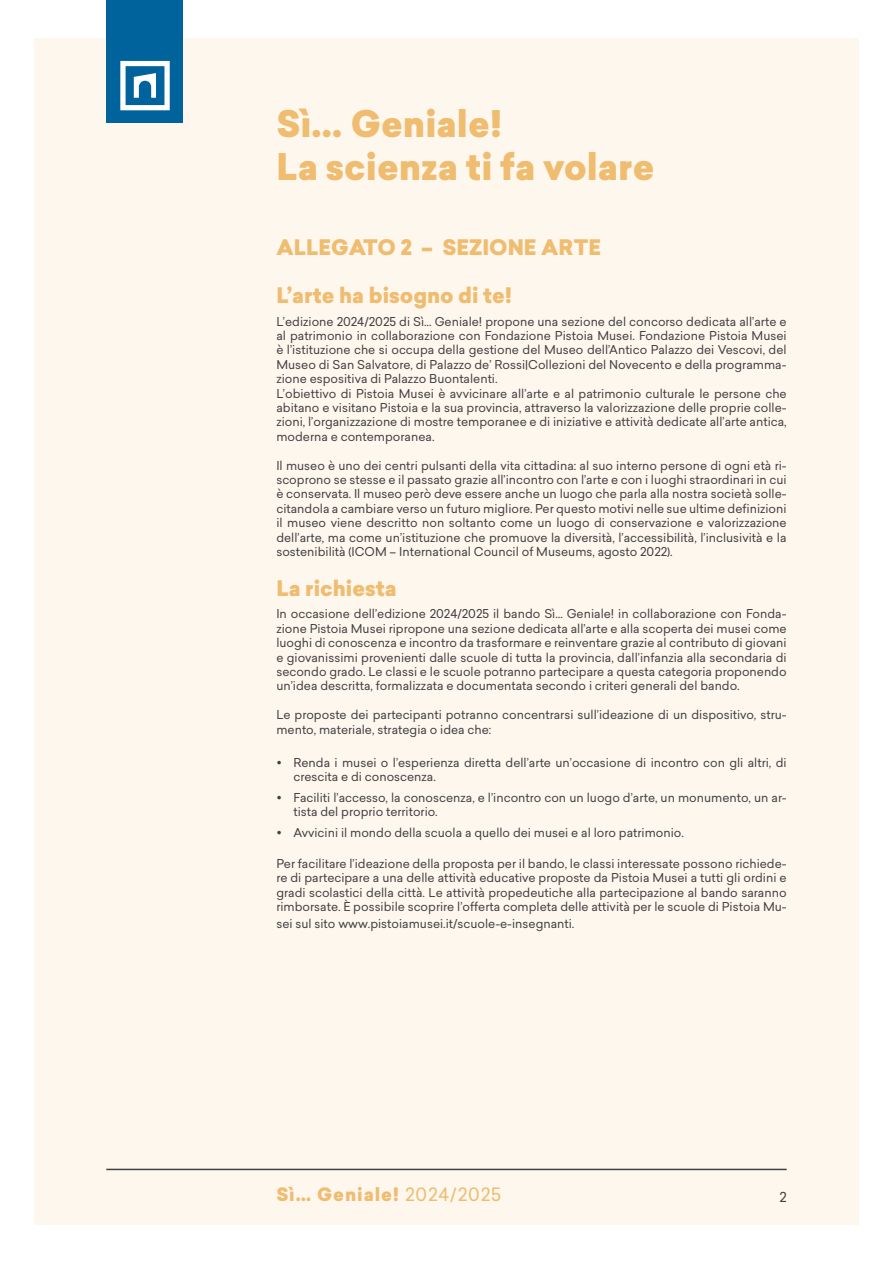
<style>
.page{position:relative;width:893px;height:1263px;background:#fff}
.page>*{position:absolute;margin:0;border:0;box-sizing:border-box;transform-origin:0 0}
.t1{font:900 36px/43.2px "Sailec";color:#efbc70}
.t2{font:900 21px "Sailec";color:#efbc70}
.t3{font:900 18px "Sailec";letter-spacing:.05em;color:#efbc70}
.t4{font:13.5px "Sailec";color:#414042}
.t5{font:12px/14.4px "Sailec";color:#414042}
.s1{font-weight:400}
</style>
<div class="page">
<div style="left:34px;top:38px;width:825px;height:1187px;background:#fdf7ee"></div>
<hr style="left:106px;top:1169px;width:681px;height:1px;background:#414042">
<div style="left:106px;top:0;width:77px;height:123px;background:#00639c"></div>
<svg style="left:120px;top:61px;width:50px;height:49px"></svg>
<h1 class="t1" style="left:276px;top:104px;width:380px">Sì… Geniale!<br>La scienza ti fa volare</h1>
<h2 class="t2" style="left:276px;top:232px;width:326px">ALLEGATO 2 – SEZIONE ARTE</h2>
<h2 class="t2" style="left:276px;top:280px;width:237px">L’arte ha bisogno di te!</h2>
<p class="t5" style="left:276px;top:314px;width:512px">L’edizione 2024/2025 di Sì… Geniale! propone una sezione del concorso dedicata all’arte e al patrimonio in collaborazione con Fondazione Pistoia Musei. Fondazione Pistoia Musei è l’istituzione che si occupa della gestione del Museo dell’Antico Palazzo dei Vescovi, del Museo di San Salvatore, di Palazzo de’ Rossi|Collezioni del Novecento e della programma&shy;zione espositiva di Palazzo Buontalenti.<br>L’obiettivo di Pistoia Musei è avvicinare all’arte e al patrimonio culturale le persone che abitano e visitano Pistoia e la sua provincia, attraverso la valorizzazione delle proprie colle&shy;zioni, l’organizzazione di mostre temporanee e di iniziative e attività dedicate all’arte antica, moderna e contemporanea.</p>
<p class="t5" style="left:276px;top:458px;width:512px;text-align:justify">Il museo è uno dei centri pulsanti della vita cittadina: al suo interno persone di ogni età ri&shy;scoprono se stesse e il passato grazie all’incontro con l’arte e con i luoghi straordinari in cui è conservata. Il museo però deve essere anche un luogo che parla alla nostra società solle&shy;citandola a cambiare verso un futuro migliore. Per questo motivi nelle sue ultime definizioni il museo viene descritto non soltanto come un luogo di conservazione e valorizzazione dell’arte, ma come un’istituzione che promuove la diversità, l’accessibilità, l’inclusività e la sostenibilità (ICOM – International Council of Museums, agosto 2022).</p>
<h2 class="t2" style="left:276px;top:573px;width:122px">La richiesta</h2>
<p class="t5" style="left:276px;top:607px;width:512px;text-align:justify">In occasione dell’edizione 2024/2025 il bando Sì… Geniale! in collaborazione con Fonda&shy;zione Pistoia Musei ripropone una sezione dedicata all’arte e alla scoperta dei musei come luoghi di conoscenza e incontro da trasformare e reinventare grazie al contributo di giovani e giovanissimi provenienti dalle scuole di tutta la provincia, dall’infanzia alla secondaria di secondo grado. Le classi e le scuole potranno partecipare a questa categoria proponendo un’idea descritta, formalizzata e documentata secondo i criteri generali del bando.</p>
<p class="t5" style="left:276px;top:707px;width:512px">Le proposte dei partecipanti potranno concentrarsi sull’ideazione di un dispositivo, stru&shy;mento, materiale, strategia o idea che:</p>
<p class="t5" style="left:293px;top:755px;width:495px">Renda i musei o l’esperienza diretta dell’arte un’occasione di incontro con gli altri, di crescita e di conoscenza.</p>
<p class="t5" style="left:293px;top:790px;width:495px">Faciliti l’accesso, la conoscenza, e l’incontro con un luogo d’arte, un monumento, un ar&shy;tista del proprio territorio.</p>
<p class="t5" style="left:293px;top:825px;width:392px">Avvicini il mondo della scuola a quello dei musei e al loro patrimonio.</p>
<p class="t5" style="left:276px;top:856px;width:512px;text-align:justify">Per facilitare l’ideazione della proposta per il bando, le classi interessate possono richiede&shy;re di partecipare a una delle attività educative proposte da Pistoia Musei a tutti gli ordini e gradi scolastici della città. Le attività propedeutiche alla partecipazione al bando saranno rimborsate. È possibile scoprire l’offerta completa delle attività per le scuole di Pistoia Mu-</p>
<p class="t5" style="left:276px;top:916px;width:300px">sei sul sito www.pistoiamusei.it/scuole-e-insegnanti.</p>
<h3 class="t3" style="left:276px;top:1182px;width:226px">Sì… Geniale! <span class="s1">2024/2025</span></h3>
<p class="t4" style="left:779px;top:1188px;width:9px">2</p>
</div>
